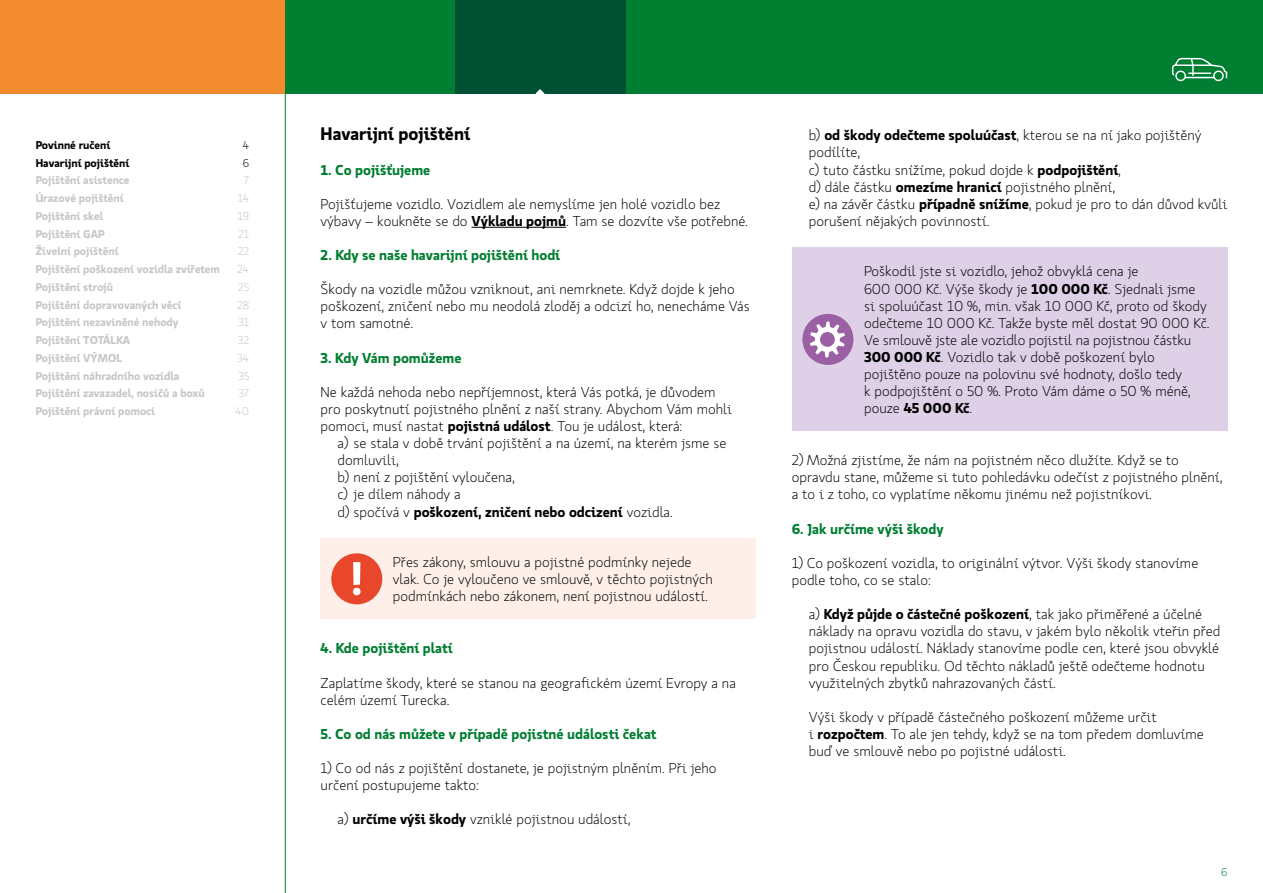
<style>
.page{position:relative;width:1263px;height:893px;background:#fff}
.page>*{position:absolute;margin:0;border:0;box-sizing:border-box;transform-origin:0 0}
.t1{font:700 18px "Koop Pro";color:#000}
.t2{font:300 14.25px/17.1px "Koop Pro";color:#000}
.t3{font:700 14.25px "Koop Pro";color:#007e31}
.t4{font:700 11.25px "Koop Pro";color:#c6c6c6}
.t5{font:700 11.25px "Koop Pro";color:#000}
.t6{font:300 11.25px "Koop Pro";color:#c6c6c6}
.t7{font:300 11.25px "Koop Pro";color:#000}
.t8{font:300 11.25px "Koop Pro";color:#007e31}
.s1{font-weight:700}
</style>
<div class="page">
<div style="left:0;top:0;width:285px;height:94px;background:#f28b2d"></div>
<div style="left:285px;top:0;width:978px;height:94px;background:#007e31"></div>
<div style="left:455px;top:0;width:170px;height:94px;background:#005033"></div>
<svg style="left:1172px;top:58px;width:55px;height:23px"></svg>
<hr style="left:285px;top:94px;width:1px;height:799px;background:#007e31">
<hr style="left:471px;top:227px;width:95px;height:1px;background:#000">
<div style="left:321px;top:538px;width:435px;height:81px;background:#feefe9"></div>
<div style="left:331px;top:553px;width:51px;height:51px;background:#e8472c;border-radius:50%"></div>
<svg style="left:353px;top:562px;width:8px;height:33px"></svg>
<div style="left:792px;top:248px;width:435px;height:183px;background:#ded0e7"></div>
<div style="left:802px;top:314px;width:51px;height:51px;background:#9b5fa3;border-radius:50%"></div>
<svg style="left:810px;top:321px;width:35px;height:36px"></svg>
<svg style="left:535px;top:89px;width:10px;height:5px"></svg>
<p class="t5" style="left:36px;top:137px;width:76px">Povinné ručení</p>
<p class="t7" style="left:243px;top:137px;width:8px">4</p>
<p class="t5" style="left:36px;top:155px;width:95px">Havarijní pojištění</p>
<p class="t7" style="left:243px;top:155px;width:8px">6</p>
<p class="t4" style="left:36px;top:172px;width:95px">Pojištění asistence</p>
<p class="t6" style="left:244px;top:173px;width:7px">7</p>
<p class="t4" style="left:36px;top:190px;width:89px">Úrazové pojištění</p>
<p class="t6" style="left:237px;top:191px;width:13px">14</p>
<p class="t4" style="left:36px;top:208px;width:69px">Pojištění skel</p>
<p class="t6" style="left:237px;top:208px;width:13px">19</p>
<p class="t4" style="left:36px;top:226px;width:70px">Pojištění GAP</p>
<p class="t6" style="left:238px;top:226px;width:13px">21</p>
<p class="t4" style="left:36px;top:243px;width:84px">Živelní pojištění</p>
<p class="t6" style="left:238px;top:244px;width:13px">22</p>
<p class="t4" style="left:36px;top:261px;width:186px">Pojištění poškození vozidla zvířetem</p>
<p class="t6" style="left:237px;top:262px;width:14px">24</p>
<p class="t4" style="left:36px;top:279px;width:79px">Pojištění strojů</p>
<p class="t6" style="left:238px;top:279px;width:13px">25</p>
<p class="t4" style="left:36px;top:297px;width:147px">Pojištění dopravovaných věcí</p>
<p class="t6" style="left:237px;top:297px;width:14px">28</p>
<p class="t4" style="left:36px;top:314px;width:144px">Pojištění nezaviněné nehody</p>
<p class="t6" style="left:238px;top:315px;width:13px">31</p>
<p class="t4" style="left:36px;top:332px;width:96px">Pojištění TOTÁLKA</p>
<p class="t6" style="left:238px;top:333px;width:13px">32</p>
<p class="t4" style="left:36px;top:350px;width:88px">Pojištění VÝMOL</p>
<p class="t6" style="left:237px;top:350px;width:13px">34</p>
<p class="t4" style="left:36px;top:368px;width:145px">Pojištění náhradního vozidla</p>
<p class="t6" style="left:238px;top:368px;width:13px">35</p>
<p class="t4" style="left:36px;top:385px;width:170px">Pojištění zavazadel, nosičů a boxů</p>
<p class="t6" style="left:238px;top:386px;width:12px">37</p>
<p class="t4" style="left:36px;top:403px;width:121px">Pojištění právní pomoci</p>
<p class="t6" style="left:236px;top:404px;width:15px">40</p>
<p class="t1" style="left:321px;top:121px;width:151px">Havarijní pojištění</p>
<p class="t3" style="left:321px;top:159px;width:111px">1. Co pojišťujeme</p>
<p class="t2" style="left:321px;top:195px;width:429px">Pojišťujeme vozidlo. Vozidlem ale nemyslíme jen holé vozidlo bez výbavy – koukněte se do <span class="s1">Výkladu pojmů</span>. Tam se dozvíte vše potřebné.</p>
<p class="t3" style="left:321px;top:245px;width:241px">2. Kdy se naše havarijní pojištění hodí</p>
<p class="t2" style="left:321px;top:280px;width:431px">Škody na vozidle můžou vzniknout, ani nemrknete. Když dojde k jeho poškození, zničení nebo mu neodolá zloděj a odcizí ho, nenecháme Vás v tom samotné.</p>
<p class="t3" style="left:321px;top:347px;width:142px">3. Kdy Vám pomůžeme</p>
<p class="t2" style="left:321px;top:383px;width:413px">Ne každá nehoda nebo nepříjemnost, která Vás potká, je důvodem pro poskytnutí pojistného plnění z naší strany. Abychom Vám mohli pomoci, musí nastat <span class="s1">pojistná událost</span>. Tou je událost, která:</p>
<p class="t2" style="left:338px;top:434px;width:390px">a) se stala v době trvání pojištění a na území, na kterém jsme se domluvili,<br>b) není z pojištění vyloučena,<br>c) je dílem náhody a<br>d) spočívá v <span class="s1">poškození, zničení nebo odcizení</span> vozidla.</p>
<p class="t2" style="left:393px;top:553px;width:321px">Přes zákony, smlouvu a pojistné podmínky nejede vlak. Co je vyloučeno ve smlouvě, v těchto pojistných podmínkách nebo zákonem, není pojistnou událostí.</p>
<p class="t3" style="left:321px;top:638px;width:134px">4. Kde pojištění platí</p>
<p class="t2" style="left:321px;top:674px;width:417px">Zaplatíme škody, které se stanou na geografickém území Evropy a na celém území Turecka.</p>
<p class="t3" style="left:321px;top:724px;width:338px">5. Co od nás můžete v případě pojistné události čekat</p>
<p class="t2" style="left:321px;top:759px;width:397px">1) Co od nás z pojištění dostanete, je pojistným plněním. Při jeho určení postupujeme takto:</p>
<p class="t2" style="left:338px;top:811px;width:294px">a) <span class="s1">určíme výši škody</span> vzniklé pojistnou událostí,</p>
<p class="t2" style="left:809px;top:127px;width:420px">b) <span class="s1">od škody odečteme spoluúčast</span>, kterou se na ní jako pojištěný podílíte,<br>c) tuto částku snížíme, pokud dojde k <span class="s1">podpojištění</span>,<br>d) dále částku <span class="s1">omezíme hranicí</span> pojistného plnění,<br>e) na závěr částku <span class="s1">případně snížíme</span>, pokud je pro to dán důvod kvůli porušení nějakých povinností.</p>
<p class="t2" style="left:864px;top:263px;width:347px">Poškodil jste si vozidlo, jehož obvyklá cena je<br>600 000 Kč. Výše škody je <span class="s1">100 000 Kč</span>. Sjednali jsme si spoluúčast 10 %, min. však 10 000 Kč, proto od škody odečteme 10 000 Kč. Takže byste měl dostat 90 000 Kč.<br>Ve smlouvě jste ale vozidlo pojistil na pojistnou částku <span class="s1">300 000 Kč</span>. Vozidlo tak v době poškození bylo pojištěno pouze na polovinu své hodnoty, došlo tedy<br>k podpojištění o 50 %. Proto Vám dáme o 50 % méně, pouze <span class="s1">45 000 Kč</span>.</p>
<p class="t2" style="left:792px;top:452px;width:432px">2) Možná zjistíme, že nám na pojistném něco dlužíte. Když se to opravdu stane, můžeme si tuto pohledávku odečíst z pojistného plnění, a to i z toho, co vyplatíme někomu jinému než pojistníkovi.</p>
<p class="t3" style="left:792px;top:518px;width:153px">6. Jak určíme výši škody</p>
<p class="t2" style="left:792px;top:554px;width:408px">1) Co poškození vozidla, to originální výtvor. Výši škody stanovíme podle toho, co se stalo:</p>
<p class="t2" style="left:809px;top:605px;width:413px">a) <span class="s1">Když půjde o částečné poškození</span>, tak jako přiměřené a účelné náklady na opravu vozidla do stavu, v jakém bylo několik vteřin před pojistnou událostí. Náklady stanovíme podle cen, které jsou obvyklé pro Českou republiku. Od těchto nákladů ještě odečteme hodnotu využitelných zbytků nahrazovaných částí.</p>
<p class="t2" style="left:809px;top:708px;width:397px">Výši škody v případě částečného poškození můžeme určit<br>i <span class="s1">rozpočtem</span>. To ale jen tehdy, když se na tom předem domluvíme buď ve smlouvě nebo po pojistné události.</p>
<p class="t8" style="left:1221px;top:864px;width:8px">6</p>
</div>
